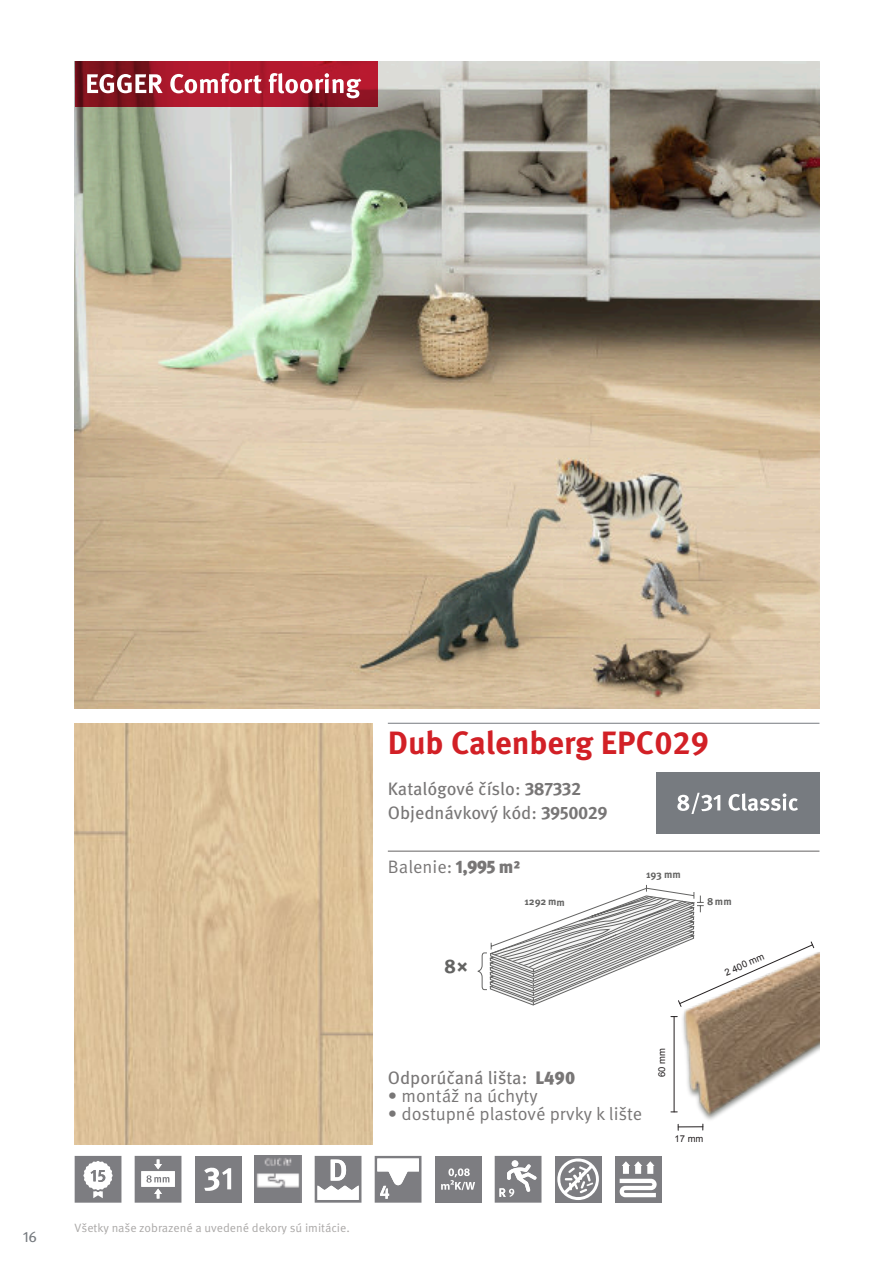
<style>
.page{position:relative;width:894px;height:1264px;background:#fff}
.page>*{position:absolute;margin:0;border:0;box-sizing:border-box;transform-origin:0 0}
.t1{font:700 32.25px "Meta Pro";color:#d22026}
.t2{font:700 19.8px "Meta Pro";color:#636362}
.t3{font:18px/24.2px "Meta Pro";color:#787676}
.t4{font:18px "Meta Pro";color:#787676}
.t5{font:15px "Meta Pro";color:#777b80}
.t6{font:12px "Meta Pro";color:#aaa8a7}
.t7{font:700 10.35px "Meta Pro";color:#636362}
.t8{font:9.45px "Arial";color:#231f20}
.s1{font-weight:700}
.s2{font-weight:900}
</style>
<div class="page">
<hr style="left:387px;top:850px;width:432px;height:1px;background:#646362">
<div style="left:655px;top:772px;width:164px;height:61px;background:#777b80"></div>
<svg style="left:677px;top:792px;width:43px;height:22px"></svg>
<svg style="left:728px;top:793px;width:69px;height:18px"></svg>
<img style="left:674px;top:952px;width:145px;height:179px">
<svg style="left:677px;top:1123px;width:26px;height:7px"></svg>
<hr style="left:673px;top:1016px;width:1px;height:95px;background:#231f20">
<hr style="left:387px;top:722px;width:432px;height:1px;background:#777b80">
<img style="left:75px;top:723px;width:297px;height:421px">
<img style="left:75px;top:62px;width:744px;height:646px">
<svg style="left:75px;top:62px;width:302px;height:45px;background:#9c1627"></svg>
<svg style="left:87px;top:74px;width:75px;height:19px"></svg>
<svg style="left:170px;top:73px;width:91px;height:20px"></svg>
<svg style="left:269px;top:73px;width:92px;height:25px"></svg>
<svg style="left:374px;top:1155px;width:47px;height:47px"></svg>
<div style="left:434px;top:1155px;width:47px;height:47px;background:#7d7d81"></div>
<svg style="left:441px;top:1168px;width:34px;height:21px"></svg>
<div style="left:194px;top:1155px;width:47px;height:47px;background:#7d7d81"></div>
<svg style="left:204px;top:1167px;width:27px;height:23px"></svg>
<svg style="left:135px;top:1155px;width:46px;height:47px"></svg>
<div style="left:554px;top:1155px;width:47px;height:47px;background:#7d7d81"></div>
<svg style="left:557px;top:1158px;width:42px;height:41px"></svg>
<svg style="left:75px;top:1155px;width:46px;height:47px"></svg>
<svg style="left:314px;top:1155px;width:47px;height:47px"></svg>
<img style="left:254px;top:1155px;width:47px;height:47px">
<svg style="left:494px;top:1155px;width:47px;height:47px"></svg>
<div style="left:614px;top:1155px;width:47px;height:47px;background:#7d7d81"></div>
<svg style="left:619px;top:1161px;width:37px;height:36px"></svg>
<svg style="left:477px;top:884px;width:336px;height:122px"></svg>
<p class="t5" style="left:23px;top:1230px;width:16px">16</p>
<p class="t6" style="left:75px;top:1222px;width:276px">Všetky naše zobrazené a uvedené dekory sú imitácie.</p>
<h1 class="t1" style="left:387px;top:729px;width:323px">Dub Calenberg EPC029</h1>
<p class="t3" style="left:387px;top:778px;width:221px">Katalógové číslo: <span class="s1">387332<br></span>Objednávkový kód: <span class="s1">3950029</span></p>
<p class="t4" style="left:387px;top:859px;width:134px">Balenie: <span class="s2">1,995 m²</span></p>
<p class="t7" style="left:645px;top:869px;width:36px">193 mm</p>
<p class="t7" style="left:524px;top:897px;width:42px">1292 mm</p>
<p class="t2" style="left:444px;top:958px;width:26px">8×</p>
<p class="t7" style="left:707px;top:897px;width:26px">8mm</p>
<p class="t8" style="left:723px;top:969px;width:43px;rotate:-23deg">2 400 mm</p>
<p class="t3" style="left:387px;top:1066px;width:189px">Odporúčaná lišta: <span class="s2">L490</span></p>
<p class="t4" style="left:387px;top:1088px;width:151px">• montáž na úchyty</p>
<p class="t4" style="left:387px;top:1106px;width:256px">• dostupné plastové prvky k lište</p>
<p class="t8" style="left:658px;top:1076px;width:30px;rotate:-90deg">60 mm</p>
<p class="t8" style="left:674px;top:1135px;width:30px">17 mm</p>
</div>
